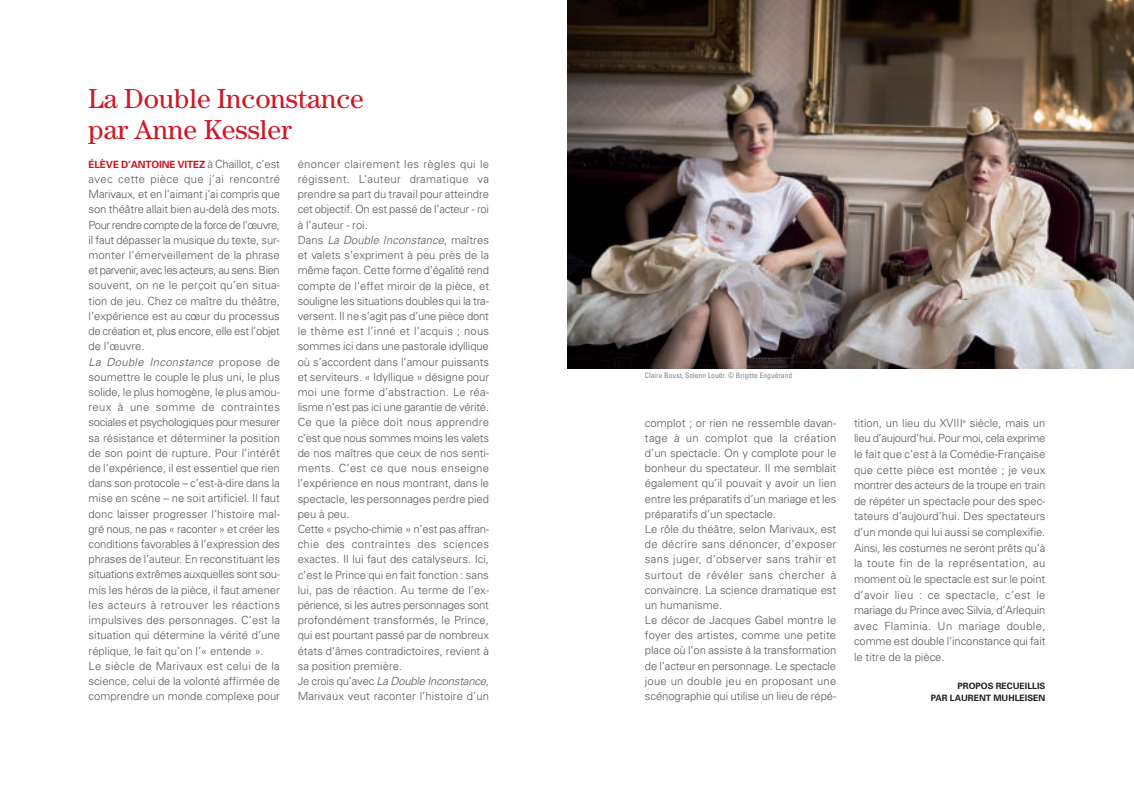
<style>
.page{position:relative;width:1134px;height:798px;background:#fff}
.page>*{position:absolute;margin:0;border:0;box-sizing:border-box;transform-origin:0 0}
.t1{font:27.5px/31.2px "Century Std";color:#cd1825}
.t2{font:300 11.25px/15.2px "Univers";color:#57585a}
.t3{font:700 10px "Univers";letter-spacing:-.015em;color:#cd1825}
.t4{font:700 8.75px/11.9px "Univers";color:#231f20;text-align:right}
.t5{font:condensed 7.5px "Univers";color:#808285}
.s1{font-weight:300;font-size:11.25px;color:#57585a}
.s2{font-style:italic}
</style>
<div class="page">
<img style="left:567px;top:0;width:567px;height:368px">
<h1 class="t1" style="left:89px;top:85px;width:277px">La Double Inconstance par Anne Kessler</h1>
<p class="t3" style="left:89px;top:160px;width:193px">ÉLÈVE D’ANTOINE VITEZ <span class="s1">à Chaillot, c’est</span></p>
<p class="t2" style="left:89px;top:172px;width:193px">avec cette pièce que j’ai rencontré Marivaux, et en l’aimant j’ai compris que son théâtre allait bien au-delà des mots.<br>Pour rendre compte de la force de l’œuvre, il faut dépasser la musique du texte, sur&shy;monter l’émerveillement de la phrase et parvenir, avec les acteurs, au sens. Bien souvent, on ne le perçoit qu’en situa&shy;tion de jeu. Chez ce maître du théâtre, l’expérience est au cœur du processus de création et, plus encore, elle est l’objet de l’œuvre.<br><span class="s2">La Double Inconstance</span> propose de soumettre le couple le plus uni, le plus solide, le plus homogène, le plus amou&shy;reux à une somme de contraintes sociales et psychologiques pour mesurer sa résistance et déterminer la position de son point de rupture. Pour l’intérêt de l’expérience, il est essentiel que rien dans son protocole – c’est-à-dire dans la mise en scène – ne soit artificiel. Il faut donc laisser progresser l’histoire mal&shy;gré nous, ne pas « raconter » et créer les conditions favorables à l’expression des phrases de l’auteur. En reconstituant les situations extrêmes auxquelles sont sou&shy;mis les héros de la pièce, il faut amener les acteurs à retrouver les réactions impulsives des personnages. C’est la situation qui détermine la vérité d’une réplique, le fait qu’on l’« entende ».<br>Le siècle de Marivaux est celui de la science, celui de la volonté affirmée de comprendre un monde complexe pour</p>
<p class="t2" style="left:298px;top:157px;width:193px">énoncer clairement les règles qui le régissent. L’auteur dramatique va prendre sa part du travail pour atteindre cet objectif. On est passé de l’acteur - roi à l’auteur - roi.<br>Dans <span class="s2">La Double Inconstance</span>, maîtres et valets s’expriment à peu près de la même façon. Cette forme d’égalité rend compte de l’effet miroir de la pièce, et souligne les situations doubles qui la tra&shy;versent. Il ne s’agit pas d’une pièce dont le thème est l’inné et l’acquis ; nous sommes ici dans une pastorale idyllique où s’accordent dans l’amour puissants et serviteurs. « Idyllique » désigne pour moi une forme d’abstraction. Le réa&shy;lisme n’est pas ici une garantie de vérité.<br>Ce que la pièce doit nous apprendre c’est que nous sommes moins les valets de nos maîtres que ceux de nos senti&shy;ments. C’est ce que nous enseigne l’expérience en nous montrant, dans le spectacle, les personnages perdre pied peu à peu.<br>Cette « psycho-chimie » n’est pas affran&shy;chie des contraintes des sciences exactes. Il lui faut des catalyseurs. Ici, c’est le Prince qui en fait fonction : sans lui, pas de réaction. Au terme de l’ex&shy;périence, si les autres personnages sont profondément transformés, le Prince, qui est pourtant passé par de nombreux états d’âmes contradictoires, revient à sa position première.<br>Je crois qu’avec <span class="s2">La Double Inconstance</span>, Marivaux veut raconter l’histoire d’un</p>
<p class="t5" style="left:645px;top:372px;width:149px">Claire Boust, Solenn Louër. © Brigitte Enguérand</p>
<p class="t2" style="left:645px;top:416px;width:193px">complot ; or rien ne ressemble davan&shy;tage à un complot que la création d’un spectacle. On y complote pour le bonheur du spectateur. Il me semblait également qu’il pouvait y avoir un lien entre les préparatifs d’un mariage et les préparatifs d’un spectacle.<br>Le rôle du théâtre, selon Marivaux, est de décrire sans dénoncer, d’exposer sans juger, d’observer sans trahir et surtout de révéler sans chercher à convaincre. La science dramatique est un humanisme.<br>Le décor de Jacques Gabel montre le foyer des artistes, comme une petite place où l’on assiste à la transformation de l’acteur en personnage. Le spectacle joue un double jeu en proposant une scénographie qui utilise un lieu de répé-</p>
<p class="t2" style="left:854px;top:415px;width:193px;line-height:15.6px;text-align:justify">tition, un lieu du XVIII<sup>e</sup> siècle, mais un lieu d’aujourd’hui. Pour moi, cela exprime le fait que c’est à la Comédie-Française que cette pièce est montée ; je veux montrer des acteurs de la troupe en train de répéter un spectacle pour des spec&shy;tateurs d’aujourd’hui. Des spectateurs d’un monde qui lui aussi se complexifie.<br>Ainsi, les costumes ne seront prêts qu’à la toute fin de la représentation, au moment où le spectacle est sur le point d’avoir lieu : ce spectacle, c’est le mariage du Prince avec Silvia, d’Arlequin avec Flaminia. Un mariage double, comme est double l’inconstance qui fait le titre de la pièce.</p>
<p class="t4" style="left:931px;top:680px;width:116px">PROPOS RECUEILLIS<br>PAR LAURENT MUHLEISEN</p>
</div>
